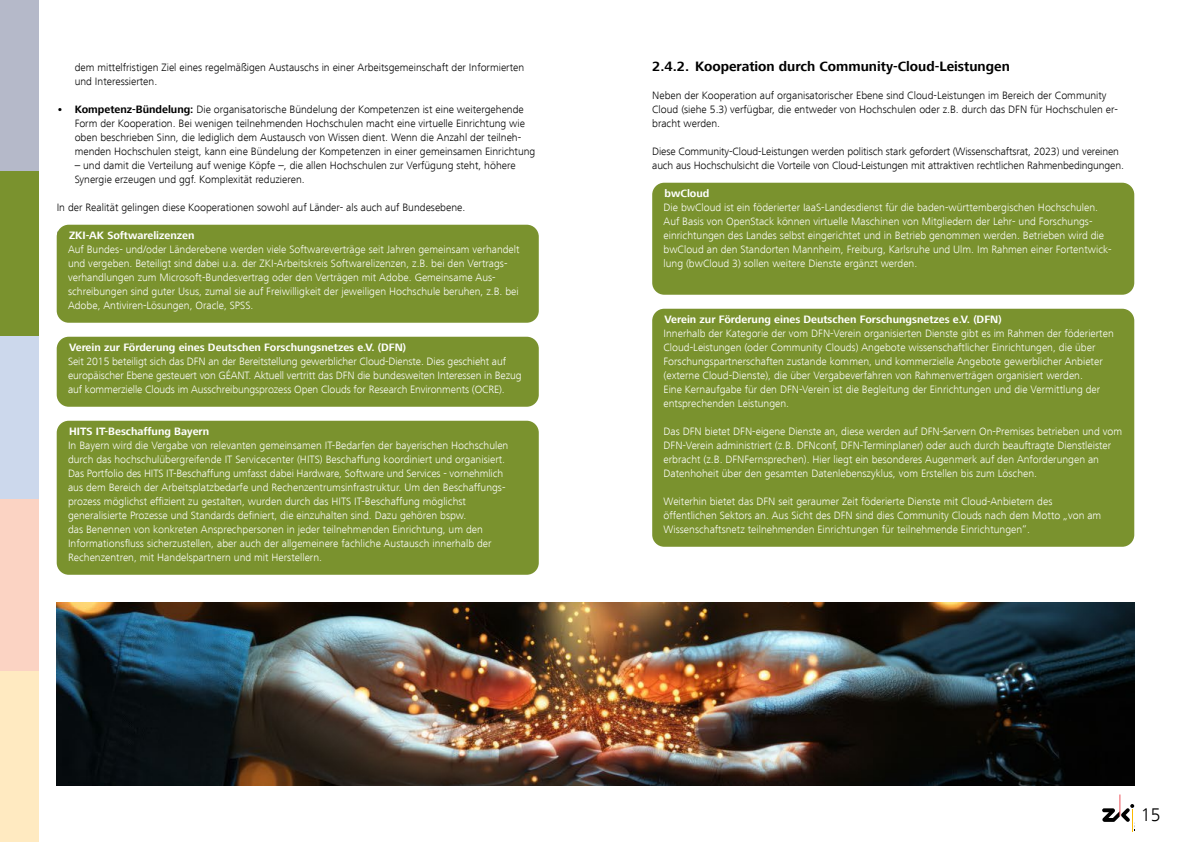
<style>
.page{position:relative;width:1191px;height:842px;background:#fff}
.page>*{position:absolute;margin:0;border:0;box-sizing:border-box;transform-origin:0 0}
.t1{font:300 18.8px "Frutiger Next LT";color:#000}
.Kapitel_Headline{font:700 14px "Frutiger Next LT";color:#000}
.Kastentext{font:300 11px/14px "Frutiger Next LT";color:#fff}
.Fließtext{font:300 11px/14px "Frutiger Next LT";color:#000}
.Kastentext-2{font:700 11px "Frutiger Next LT";color:#fff}
.s1{font-weight:700}
</style>
<div class="page">
<svg style="left:1102px;top:794px;width:32px;height:37px"></svg>
<div style="left:0;top:0;width:39px;height:171px;background:#b5b9c9"></div>
<div style="left:0;top:335px;width:39px;height:165px;background:#ccd8ec"></div>
<div style="left:0;top:171px;width:39px;height:164px;background:#7a922e"></div>
<div style="left:0;top:500px;width:39px;height:171px;background:#fbd3c3"></div>
<div style="left:0;top:671px;width:39px;height:171px;background:#ffeac1"></div>
<div style="left:57px;top:225px;width:482px;height:98px;background:#7a922e;border-radius:12px"></div>
<div style="left:57px;top:337px;width:482px;height:70px;background:#7a922e;border-radius:12px"></div>
<div style="left:57px;top:421px;width:482px;height:154px;background:#7a922e;border-radius:12px"></div>
<div style="left:652px;top:183px;width:482px;height:112px;background:#7a922e;border-radius:12px"></div>
<div style="left:652px;top:309px;width:482px;height:238px;background:#7a922e;border-radius:12px"></div>
<img style="left:57px;top:603px;width:1077px;height:183px">
<p class="Fließtext" style="left:75px;top:60px;width:451px">dem mittelfristigen Ziel eines regelmäßigen Austauschs in einer Arbeitsgemeinschaft der Informierten und Interessierten.</p>
<p class="Fließtext" style="left:75px;top:102px;width:462px;text-indent:-18px"><span class="s1">• Kompetenz-Bündelung:</span> Die organisatorische Bündelung der Kompetenzen ist eine weitergehende Form der Kooperation. Bei wenigen teilnehmenden Hochschulen macht eine virtuelle Einrichtung wie oben beschrieben Sinn, die lediglich dem Austausch von Wissen dient. Wenn die Anzahl der teilneh&shy;menden Hochschulen steigt, kann eine Bündelung der Kompetenzen in einer gemeinsamen Einrichtung</p>
<p class="Fließtext" style="left:75px;top:158px;width:442px">– und damit die Verteilung auf wenige Köpfe –, die allen Hochschulen zur Verfügung steht, höhere<br>Synergie erzeugen und ggf. Komplexität reduzieren.</p>
<p class="Fließtext" style="left:57px;top:200px;width:410px">In der Realität gelingen diese Kooperationen sowohl auf Länder- als auch auf Bundesebene.</p>
<p class="Kastentext-2" style="left:69px;top:229px;width:127px">ZKI-AK Softwarelizenzen</p>
<p class="Kastentext" style="left:68px;top:242px;width:453px">Auf Bundes- und/oder Länderebene werden viele Softwareverträge seit Jahren gemeinsam verhandelt und vergeben. Beteiligt sind dabei u.a. der ZKI-Arbeitskreis Softwarelizenzen, z.B. bei den Vertrags&shy;verhandlungen zum Microsoft-Bundesvertrag oder den Verträgen mit Adobe. Gemeinsame Aus&shy;schreibungen sind guter Usus, zumal sie auf Freiwilligkeit der jeweiligen Hochschule beruhen, z.B. bei Adobe, Antiviren-Lösungen, Oracle, SPSS.</p>
<p class="Kastentext-2" style="left:69px;top:341px;width:338px">Verein zur Förderung eines Deutschen Forschungsnetzes e.V. (DFN)</p>
<p class="Kastentext" style="left:68px;top:354px;width:455px">Seit 2015 beteiligt sich das DFN an der Bereitstellung gewerblicher Cloud-Dienste. Dies geschieht auf europäischer Ebene gesteuert von GÉANT. Aktuell vertritt das DFN die bundesweiten Interessen in Bezug auf kommerzielle Clouds im Ausschreibungsprozess Open Clouds for Research Environments (OCRE).</p>
<p class="Kastentext-2" style="left:69px;top:425px;width:142px">HITS IT-Beschaffung Bayern</p>
<p class="Kastentext" style="left:68px;top:438px;width:442px">In Bayern wird die Vergabe von relevanten gemeinsamen IT-Bedarfen der bayerischen Hochschulen durch das hochschulübergreifende IT Servicecenter (HITS) Beschaffung koordiniert und organisiert.<br>Das Portfolio des HITS IT-Beschaffung umfasst dabei Hardware, Software und Services - vornehmlich aus dem Bereich der Arbeitsplatzbedarfe und Rechenzentrumsinfrastruktur. Um den Beschaffungs&shy;prozess möglichst effizient zu gestalten, wurden durch das HITS IT-Beschaffung möglichst generalisierte Prozesse und Standards definiert, die einzuhalten sind. Dazu gehören bspw.<br>das Benennen von konkreten Ansprechpersonen in jeder teilnehmenden Einrichtung, um den Informationsfluss sicherzustellen, aber auch der allgemeinere fachliche Austausch innerhalb der Rechenzentren, mit Handelspartnern und mit Herstellern.</p>
<p class="Kapitel_Headline" style="left:652px;top:58px;width:359px">2.4.2. Kooperation durch Community-Cloud-Leistungen</p>
<p class="Fließtext" style="left:652px;top:88px;width:467px">Neben der Kooperation auf organisatorischer Ebene sind Cloud-Leistungen im Bereich der Community<br>Cloud (siehe 5.3) verfügbar, die entweder von Hochschulen oder z.B. durch das DFN für Hochschulen er&shy;bracht werden.</p>
<p class="Fließtext" style="left:652px;top:144px;width:473px">Diese Community-Cloud-Leistungen werden politisch stark gefordert (Wissenschaftsrat, 2023) und vereinen auch aus Hochschulsicht die Vorteile von Cloud-Leistungen mit attraktiven rechtlichen Rahmenbedingungen.</p>
<p class="Kastentext-2" style="left:664px;top:187px;width:46px">bwCloud</p>
<p class="Kastentext" style="left:663px;top:200px;width:449px">Die bwCloud ist ein föderierter IaaS-Landesdienst für die baden-württembergischen Hochschulen.<br>Auf Basis von OpenStack können virtuelle Maschinen von Mitgliedern der Lehr- und Forschungs&shy;einrichtungen des Landes selbst eingerichtet und in Betrieb genommen werden. Betrieben wird die bwCloud an den Standorten Mannheim, Freiburg, Karlsruhe und Ulm. Im Rahmen einer Fortentwick&shy;lung (bwCloud 3) sollen weitere Dienste ergänzt werden.</p>
<p class="Kastentext-2" style="left:664px;top:313px;width:338px">Verein zur Förderung eines Deutschen Forschungsnetzes e.V. (DFN)</p>
<p class="Kastentext" style="left:663px;top:326px;width:452px">Innerhalb der Kategorie der vom DFN-Verein organisierten Dienste gibt es im Rahmen der föderierten Cloud-Leistungen (oder Community Clouds) Angebote wissenschaftlicher Einrichtungen, die über Forschungspartnerschaften zustande kommen, und kommerzielle Angebote gewerblicher Anbieter (externe Cloud-Dienste), die über Vergabeverfahren von Rahmenverträgen organisiert werden.<br>Eine Kernaufgabe für den DFN-Verein ist die Begleitung der Einrichtungen und die Vermittlung der entsprechenden Leistungen.</p>
<p class="Kastentext" style="left:663px;top:424px;width:460px">Das DFN bietet DFN-eigene Dienste an, diese werden auf DFN-Servern On-Premises betrieben und vom DFN-Verein administriert (z.B. DFNconf, DFN-Terminplaner) oder auch durch beauftragte Dienstleister erbracht (z.B. DFNFernsprechen). Hier liegt ein besonderes Augenmerk auf den Anforderungen an Datenhoheit über den gesamten Datenlebenszyklus, vom Erstellen bis zum Löschen.</p>
<p class="Kastentext" style="left:663px;top:494px;width:439px">Weiterhin bietet das DFN seit geraumer Zeit föderierte Dienste mit Cloud-Anbietern des öffentlichen Sektors an. Aus Sicht des DFN sind dies Community Clouds nach dem Motto „von am<br>Wissenschaftsnetz teilnehmenden Einrichtungen für teilnehmende Einrichtungen“.</p>
<h1 class="t1" style="left:1141px;top:805px;width:21px">15</h1>
</div>
